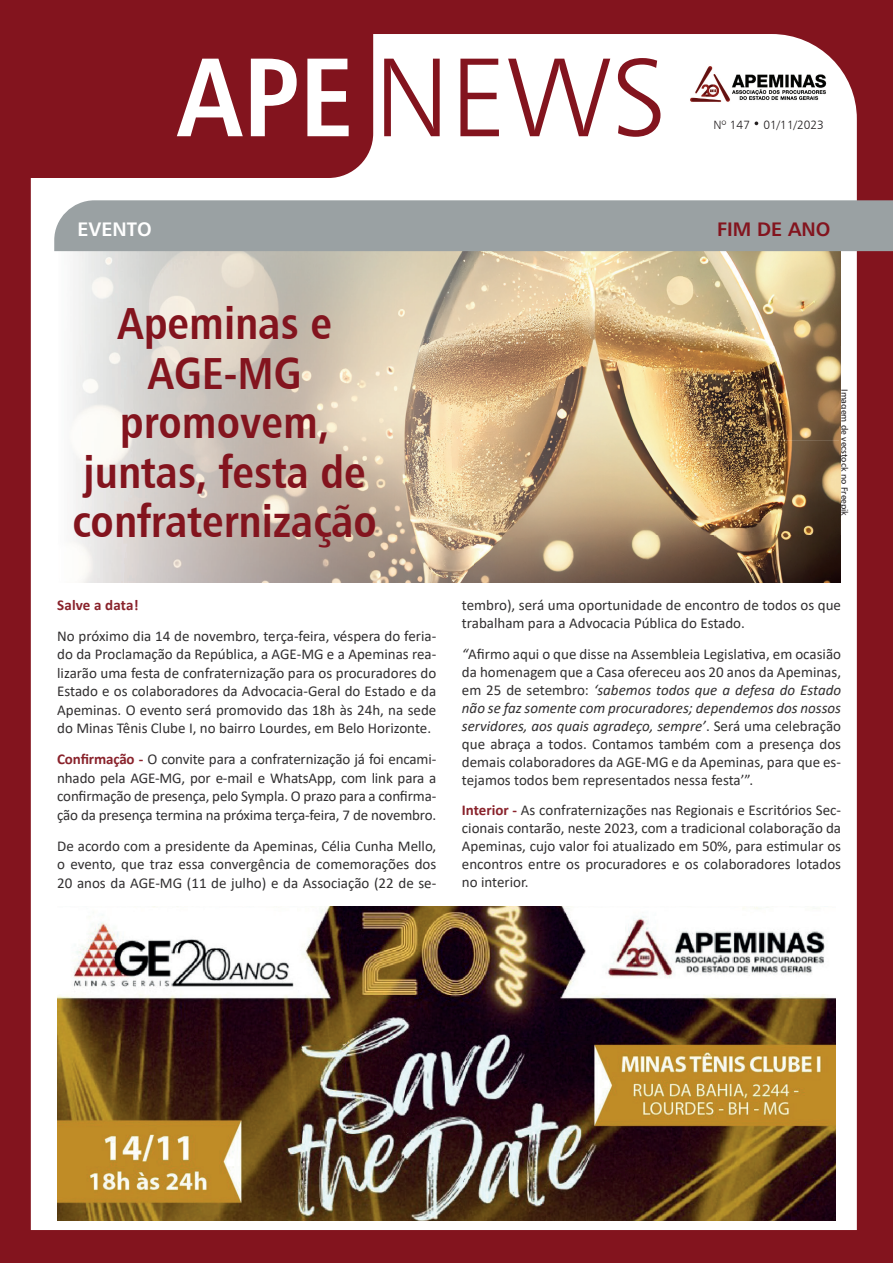
<style>
.page{position:relative;width:893px;height:1263px;background:#83141e}
.page>*{position:absolute;margin:0;border:0;box-sizing:border-box;transform-origin:0 0}
.t1{font:111.75px "Humanist 777 BT Light B";color:#83141e}
.t2{font:45px/49.5px "Humanist 777 BT Bold Condensed B";color:#83141e;text-align:center}
.t3{font:19.5px "Humanist 777 BT Bold B";color:#83141e}
.t4{font:19.5px "Humanist 777 BT Bold B";color:#fff}
.t5{font:15px/18px "Calibri";color:#312f30;text-align:justify}
.t6{font:700 15px "Calibri";letter-spacing:.01em;color:#89222b}
.t7{font:12px "Humanist 777 BT Light B";color:#15141a}
.t8{font:12px "Humanist 777 BT Light B";color:#231f20}
.t9{font:9px "Humanist 777 BT Roman B";color:#231f20}
.s1{font-family:"Humanist 777 BT Bold Condensed B";color:#fff}
.s2{font-weight:700;color:#89222b}
.s3{font-style:italic}
</style>
<div class="page">
<div style="left:31px;top:34px;width:826px;height:1196px;background:#fff"></div>
<svg style="left:31px;top:34px;width:342px;height:144px"></svg>
<div style="left:702px;top:113px;width:132px;height:13px;background:#fff"></div>
<svg style="left:755px;top:121px;width:3px;height:4px"></svg>
<img style="left:683px;top:64px;width:150px;height:44px">
<img style="left:55px;top:251px;width:786px;height:332px">
<img style="left:840px;top:390px;width:1px;height:126px">
<div style="left:54px;top:200px;width:839px;height:51px;background:#9aa1a3"></div>
<img style="left:57px;top:907px;width:779px;height:313px">
<h1 class="t1" style="left:177px;top:29px;width:491px"><span class="s1">APE</span> NEWS</h1>
<p class="t7" style="left:707px;top:113px;width:118px">N 112 • 03/03/2023</p>
<p class="t8" style="left:713px;top:117px;width:112px">Nº 147 01/11/2023</p>
<h3 class="t4" style="left:77px;top:216px;width:76px">EVENTO</h3>
<h3 class="t3" style="left:717px;top:216px;width:115px">FIM DE ANO</h3>
<h2 class="t2" style="left:72px;top:298px;width:306px">Apeminas e<br>AGE-MG promovem, juntas, festa de confraternização</h2>
<p class="t9" style="left:850px;top:389px;width:128px;rotate:90deg">Imagem de vecstock no Freepik</p>
<p class="t6" style="left:57px;top:594px;width:83px">Salve a data!</p>
<p class="t5" style="left:57px;top:626px;width:381px;line-height:18.5px">No próximo dia 14 de novembro, terça-feira, véspera do feria&shy;do da Proclamação da República, a AGE-MG e a Apeminas rea&shy;lizarão uma festa de confraternização para os procuradores do Estado e os colaboradores da Advocacia-Geral do Estado e da Apeminas. O evento será promovido das 18h às 24h, na sede do Minas Tênis Clube I, no bairro Lourdes, em Belo Horizonte.</p>
<p class="t5" style="left:57px;top:750px;width:381px;line-height:18.5px"><span class="s2">Confirmação -</span> O convite para a confraternização já foi encami&shy;nhado pela AGE-MG, por e-mail e WhatsApp, com link para a confirmação de presença, pelo Sympla. O prazo para a confirma&shy;ção da presença termina na próxima terça-feira, 7 de novembro.</p>
<p class="t5" style="left:57px;top:836px;width:381px;line-height:18.5px">De acordo com a presidente da Apeminas, Célia Cunha Mello, o evento, que traz essa convergência de comemorações dos 20 anos da AGE-MG (11 de julho) e da Associação (22 de se-</p>
<p class="t5" style="left:462px;top:595px;width:381px">tembro), será uma oportunidade de encontro de todos os que trabalham para a Advocacia Pública do Estado.</p>
<p class="t5" style="left:462px;top:644px;width:381px"><span class="s3">“</span>Afirmo aqui o que disse na Assembleia Legislativa, em ocasião da homenagem que a Casa ofereceu aos 20 anos da Apeminas, em 25 de setembro: <span class="s3">‘sabemos todos que a defesa do Estado não se faz somente com procuradores; dependemos dos nossos servidores, aos quais agradeço, sempre’</span>. Será uma celebração que abraça a todos. Contamos também com a presença dos demais colaboradores da AGE-MG e da Apeminas, para que es&shy;tejamos todos bem representados nessa festa’”.</p>
<p class="t5" style="left:462px;top:801px;width:381px"><span class="s2">Interior -</span> As confraternizações nas Regionais e Escritórios Sec&shy;cionais contarão, neste 2023, com a tradicional colaboração da Apeminas, cujo valor foi atualizado em 50%, para estimular os encontros entre os procuradores e os colaboradores lotados no interior.</p>
</div>
